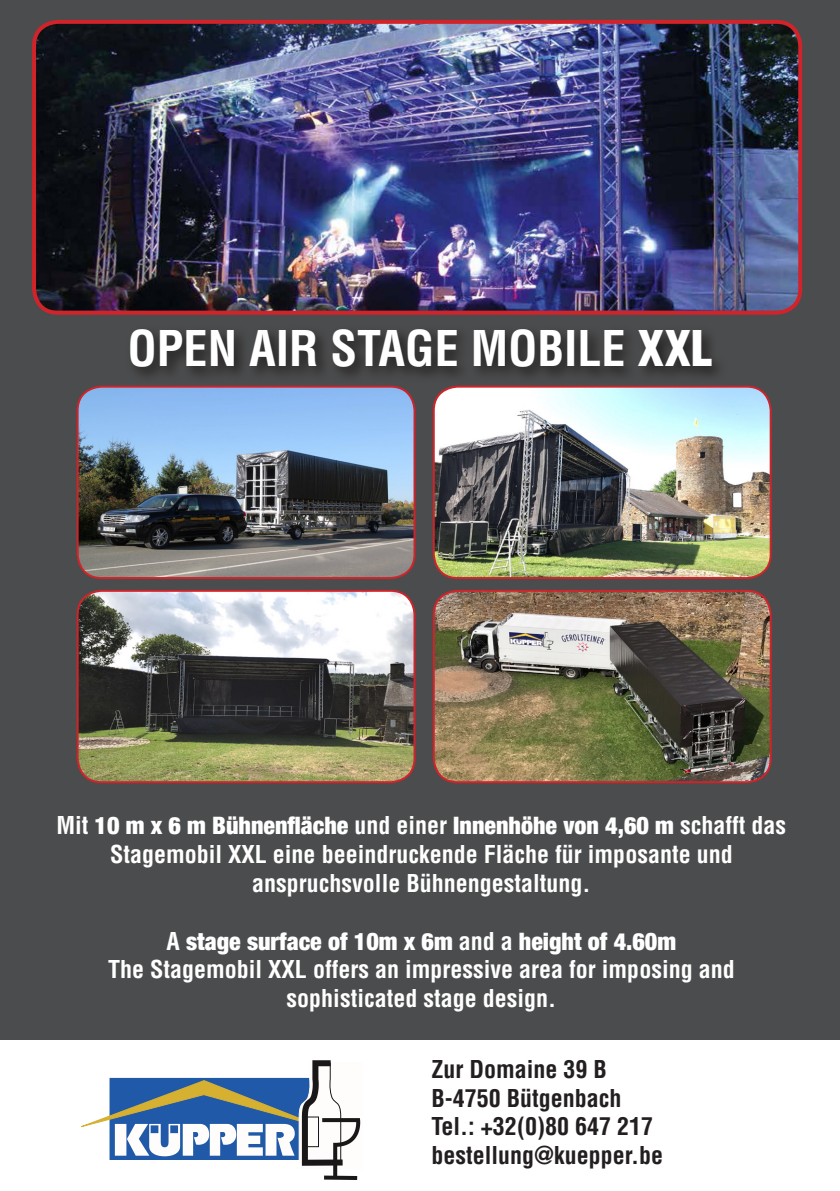
<style>
.page{position:relative;width:840px;height:1191px;background:#fff}
.page>*{position:absolute;margin:0;border:0;box-sizing:border-box;transform-origin:0 0}
.t1{font:700 condensed 48px "Helvetica LT Std";color:#fff}
.t2{font:700 condensed 24px/28.8px "Helvetica LT Std";color:#fff;text-align:center}
.t3{font:700 condensed 24px "Helvetica LT Std";color:#231f20}
.t4{font:900 condensed 24px "Helvetica Neue";color:#fff}
.s1{font-weight:900}
.s2{font-family:"Helvetica Neue";font-weight:900}
.s3{font-family:"Helvetica LT Std";font-weight:700}
</style>
<div class="page">
<div style="left:0;top:0;width:839px;height:1039px;background:#4b4c4d"></div>
<svg style="left:81px;top:1060px;width:280px;height:120px"></svg>
<div style="left:151px;top:1125px;width:7px;height:7px;background:#2059a8"></div>
<div style="left:151px;top:1125px;width:7px;height:7px;border:1px solid #2059a8"></div>
<div style="left:171px;top:1125px;width:6px;height:7px;background:#2059a8"></div>
<div style="left:171px;top:1125px;width:6px;height:7px;border:1px solid #2059a8"></div>
<img style="left:35px;top:22px;width:764px;height:289px">
<div style="left:32px;top:20px;width:769px;height:295px;border:4px solid #d1232a;border-radius:24px"></div>
<img style="left:78px;top:387px;width:336px;height:191px">
<div style="left:77px;top:386px;width:338px;height:193px;border:2px solid #d1232a;border-radius:24px"></div>
<img style="left:78px;top:591px;width:336px;height:191px">
<div style="left:77px;top:590px;width:338px;height:193px;border:2px solid #d1232a;border-radius:24px"></div>
<img style="left:435px;top:387px;width:335px;height:191px">
<div style="left:432px;top:386px;width:339px;height:193px;border:2px solid #d1232a;border-radius:24px"></div>
<img style="left:435px;top:591px;width:335px;height:191px">
<div style="left:432px;top:590px;width:339px;height:193px;border:2px solid #d1232a;border-radius:24px"></div>
<svg style="left:132px;top:332px;width:586px;height:44px;fill:#3b3a3b"></svg>
<p class="t1" style="left:127px;top:319px;width:586px">OPEN AIR STAGE MOBILE <span class="s1">XXL</span></p>
<p class="t2" style="left:56px;top:811px;width:730px">Mit <span class="s2">10 m x 6 m Bühnenfläche</span> und einer <span class="s2">Innenhöhe von 4,60 m</span> schafft das<br>Stagemobil XXL eine beeindruckende Fläche für imposante und anspruchsvolle Bühnengestaltung.</p>
<p class="t4" style="left:166px;top:926px;width:510px"><span class="s3">A</span> stage surface of 10m x 6m <span class="s3">and a</span> height of 4.60m</p>
<p class="t2" style="left:108px;top:955px;width:628px">The Stagemobil XXL offers an impressive area for imposing and</p>
<p class="t2" style="left:286px;top:984px;width:271px">sophisticated stage design.</p>
<p class="t3" style="left:431px;top:1054px;width:177px">Zur Domaine 39 B</p>
<p class="t3" style="left:431px;top:1082px;width:192px">B-4750 Bütgenbach</p>
<p class="t3" style="left:431px;top:1111px;width:223px">Tel.: +32(0)80 647 217</p>
<p class="t3" style="left:431px;top:1140px;width:233px">bestellung@kuepper.be</p>
</div>
